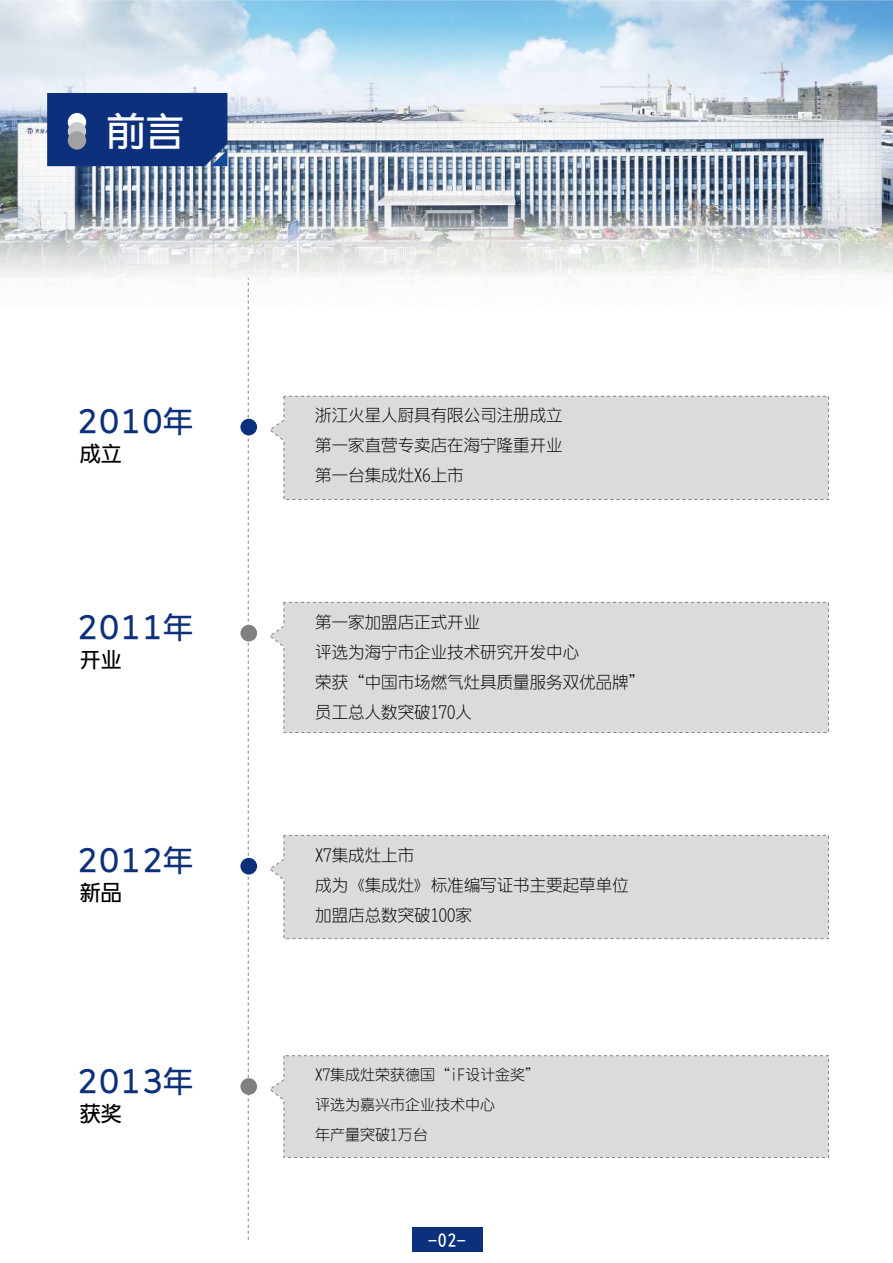
<style>
.page{position:relative;width:893px;height:1263px;background:#fff}
.page>*{position:absolute;margin:0;border:0;box-sizing:border-box;transform-origin:0 0}
.t1{font:39px "DFPUD Gothic SC2 W6";color:#fff}
.t2{font:30px "DFPUD Gothic SC2 W6";color:#0c307c}
.t3{font:21px "DFPUD Gothic SC2 W6";color:#000}
.t4{font:16.5px/30px "DFUD Gothic SC2 W2";color:#000}
.t5{font:16.5px "DFUD Gothic SC2 W6";color:#fff}
.t6{font:15px/30px "DFUD Gothic SC2 W2";color:#000}
</style>
<div class="page">
<img style="left:0;top:0;width:893px;height:205px">
<svg style="left:47px;top:93px;width:180px;height:73px;background:#153880"></svg>
<svg style="left:0;top:205px;width:893px;height:164px"></svg>
<svg style="left:248px;top:278px;width:1px;height:962px"></svg>
<div style="left:240px;top:419px;width:17px;height:16px;background:#0c307c;border-radius:50%"></div>
<div style="left:270px;top:395px;width:559px;height:105px;background:#dbdbdb"></div>
<div style="left:240px;top:858px;width:17px;height:16px;background:#0c307c;border-radius:50%"></div>
<div style="left:270px;top:835px;width:559px;height:104px;background:#dbdbdb"></div>
<div style="left:240px;top:625px;width:17px;height:16px;background:#808080;border-radius:50%"></div>
<div style="left:270px;top:601px;width:559px;height:132px;background:#dbdbdb"></div>
<div style="left:240px;top:1078px;width:17px;height:17px;background:#808080;border-radius:50%"></div>
<div style="left:270px;top:1055px;width:559px;height:103px;background:#dbdbdb"></div>
<div style="left:413px;top:1227px;width:70px;height:25px;background:#0c307c"></div>
<h1 class="t1" style="left:106px;top:108px;width:79px">前言</h1>
<h2 class="t2" style="left:77px;top:403px;width:118px">2010年</h2>
<p class="t3" style="left:80px;top:441px;width:44px">成立</p>
<h2 class="t2" style="left:77px;top:609px;width:118px">2011年</h2>
<p class="t3" style="left:80px;top:647px;width:44px">开业</p>
<h2 class="t2" style="left:77px;top:842px;width:118px">2012年</h2>
<p class="t3" style="left:80px;top:880px;width:44px">新品</p>
<h2 class="t2" style="left:77px;top:1063px;width:118px">2013年</h2>
<p class="t3" style="left:80px;top:1100px;width:44px">获奖</p>
<p class="t4" style="left:315px;top:401px;width:249px;text-align:justify">浙江火星人厨具有限公司注册成立第一家直营专卖店在海宁隆重开业第一台集成灶X6上市</p>
<p class="t4" style="left:315px;top:607px;width:331px">第一家加盟店正式开业<br>评选为海宁市企业技术研究开发中心<br>荣获“中国市场燃气灶具质量服务双优品牌”员工总人数突破170人</p>
<p class="t4" style="left:315px;top:840px;width:315px">X7集成灶上市<br>成为《集成灶》标准编写证书主要起草单位加盟店总数突破100家</p>
<p class="t6" style="left:315px;top:1060px;width:226px">X7集成灶荣获德国“iF设计金奖”评选为嘉兴市企业技术中心<br>年产量突破1万台</p>
<p class="t5" style="left:429px;top:1230px;width:38px">-02-</p>
</div>
